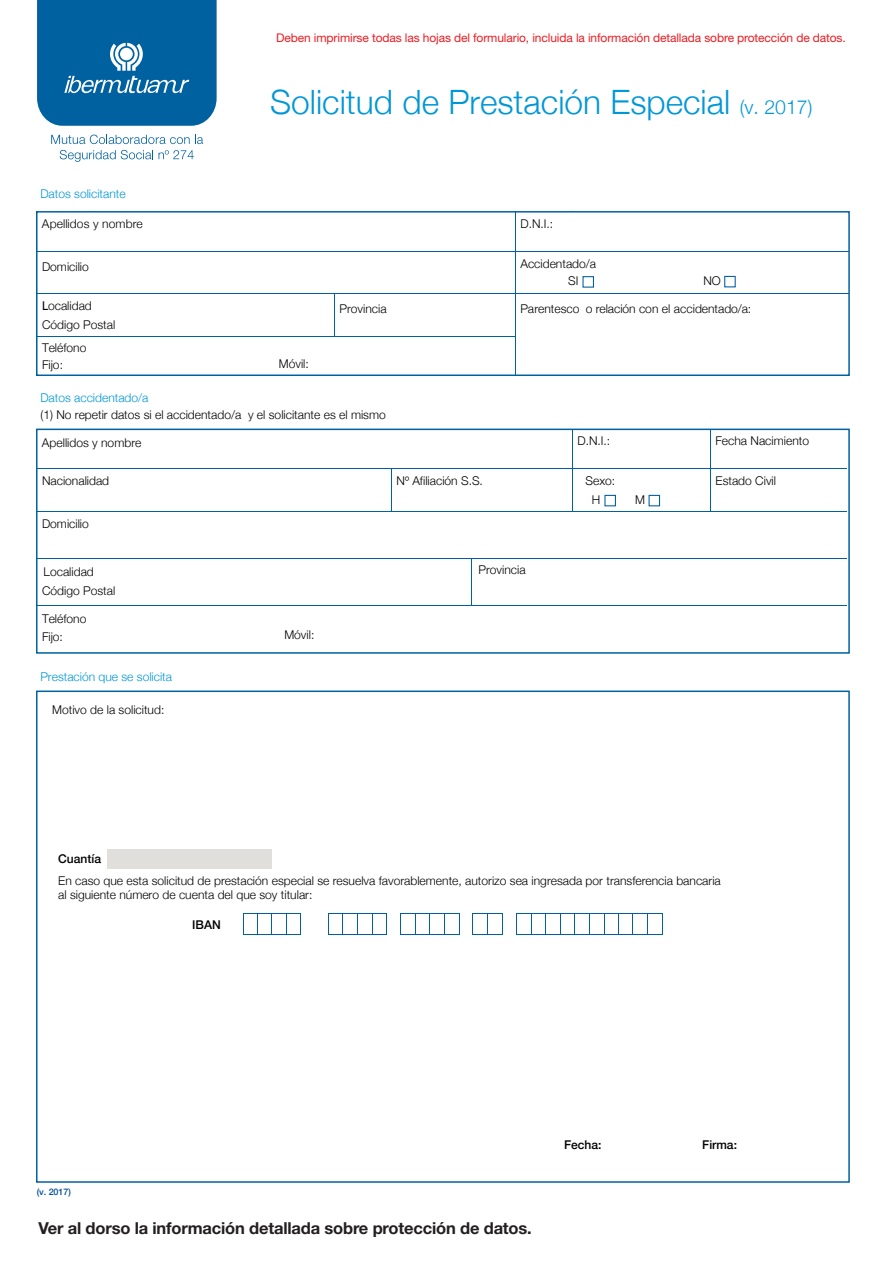
<style>
.page{position:relative;width:893px;height:1263px;background:#fff}
.page>*{position:absolute;margin:0;border:0;box-sizing:border-box;transform-origin:0 0}
.t1{font:300 33.6px "Helvetica Neue";color:#0097d8}
.t2{font:700 16.5px "Helvetica Neue LT Std";letter-spacing:-.01em;color:#231f20}
.t3{font:300 12px/18px "Helvetica Neue";color:#000}
.t4{font:12px "Helvetica Neue LT Std";letter-spacing:-.01em;color:#ee1d23}
.t5{font:300 12px "Helvetica Neue";color:#0097d8}
.t6{font:500 12px "Helvetica Neue";color:#000}
.t7{font:500 9px "Helvetica Neue";color:#004e9b}
.s1{font-family:"Trebuchet MS";font-weight:400}
.s2{font-size:19.5px}
</style>
<div class="page">
<hr style="left:515px;top:212px;width:1px;height:39px;background:#0061a1">
<div style="left:724px;top:276px;width:12px;height:11px;border:1px solid #0061a1"></div>
<hr style="left:37px;top:251px;width:478px;height:1px;background:#0061a1">
<hr style="left:515px;top:251px;width:334px;height:1px;background:#0061a1">
<hr style="left:515px;top:254px;width:1px;height:39px;background:#0061a1">
<hr style="left:37px;top:293px;width:297px;height:1px;background:#0061a1">
<hr style="left:334px;top:293px;width:181px;height:1px;background:#0061a1">
<hr style="left:515px;top:293px;width:334px;height:1px;background:#0061a1">
<hr style="left:334px;top:297px;width:1px;height:39px;background:#0061a1">
<hr style="left:515px;top:297px;width:1px;height:39px;background:#0061a1">
<hr style="left:37px;top:336px;width:297px;height:1px;background:#0061a1">
<hr style="left:334px;top:336px;width:181px;height:1px;background:#0061a1">
<svg style="left:515px;top:336px;width:1px;height:37px"></svg>
<hr style="left:572px;top:429px;width:1px;height:39px;background:#0061a1">
<hr style="left:710px;top:429px;width:1px;height:39px;background:#0061a1">
<div style="left:604px;top:495px;width:12px;height:11px;border:1px solid #0061a1"></div>
<div style="left:649px;top:495px;width:11px;height:11px;border:1px solid #0061a1"></div>
<hr style="left:36px;top:468px;width:355px;height:1px;background:#0061a1">
<hr style="left:392px;top:468px;width:180px;height:1px;background:#0061a1">
<hr style="left:572px;top:468px;width:138px;height:1px;background:#0061a1">
<hr style="left:710px;top:468px;width:137px;height:1px;background:#0061a1">
<hr style="left:391px;top:469px;width:1px;height:42px;background:#0061a1">
<hr style="left:572px;top:469px;width:1px;height:42px;background:#0061a1">
<hr style="left:710px;top:469px;width:1px;height:42px;background:#0061a1">
<hr style="left:36px;top:511px;width:355px;height:1px;background:#0061a1">
<hr style="left:392px;top:511px;width:180px;height:1px;background:#0061a1">
<hr style="left:572px;top:511px;width:138px;height:1px;background:#0061a1">
<hr style="left:710px;top:511px;width:137px;height:1px;background:#0061a1">
<hr style="left:36px;top:558px;width:435px;height:1px;background:#0061a1">
<hr style="left:471px;top:558px;width:376px;height:1px;background:#0061a1">
<hr style="left:36px;top:606px;width:435px;height:1px;background:#0061a1">
<svg style="left:471px;top:559px;width:1px;height:47px"></svg>
<hr style="left:471px;top:606px;width:376px;height:1px;background:#0061a1">
<svg style="left:243px;top:913px;width:58px;height:22px"></svg>
<svg style="left:328px;top:913px;width:59px;height:22px"></svg>
<svg style="left:400px;top:913px;width:60px;height:22px"></svg>
<svg style="left:473px;top:913px;width:30px;height:22px"></svg>
<svg style="left:516px;top:913px;width:147px;height:22px"></svg>
<div style="left:36px;top:211px;width:814px;height:165px;border:2px solid #0061a1"></div>
<div style="left:36px;top:429px;width:814px;height:225px;border:2px solid #0061a1"></div>
<svg style="left:37px;top:0;width:180px;height:126px;background:#126ca7"></svg>
<svg style="left:51px;top:135px;width:152px;height:9px"></svg>
<svg style="left:60px;top:150px;width:93px;height:12px"></svg>
<svg style="left:159px;top:150px;width:35px;height:9px"></svg>
<div style="left:108px;top:849px;width:164px;height:20px;background:#e1dfdc"></div>
<div style="left:582px;top:276px;width:12px;height:12px;border:1px solid #0061a1"></div>
<p class="t4" style="left:276px;top:31px;width:571px">Deben imprimirse todas las hojas del formulario, incluida la información detallada sobre protección de datos.</p>
<p class="t5" style="left:40px;top:184px;width:87px">Datos solicitante</p>
<p class="t3" style="left:42px;top:214px;width:102px">Apellidos y nombre</p>
<p class="t3" style="left:42px;top:256px;width:48px">Domicilio</p>
<p class="t3" style="left:42px;top:296px;width:51px"><span class="s1">L</span>ocalidad</p>
<p class="t3" style="left:42px;top:337px;width:46px">Teléfono</p>
<p class="t3" style="left:42px;top:315px;width:75px">Código Postal</p>
<h1 class="t1" style="left:270px;top:75px;width:544px">Solicitud de Prestación Especial <span class="s2">(v. 2017)</span></h1>
<p class="t3" style="left:340px;top:299px;width:49px">Provincia</p>
<p class="t3" style="left:520px;top:214px;width:34px">D.N.I.:</p>
<p class="t3" style="left:568px;top:253px;width:30px;text-indent:-48px">Accidentado/a<br>SI</p>
<p class="t3" style="left:703px;top:271px;width:19px">NO</p>
<p class="t3" style="left:520px;top:299px;width:232px">Parentesco o relación con el accidentado/a:</p>
<p class="t3" style="left:42px;top:355px;width:23px">Fijo:</p>
<p class="t3" style="left:279px;top:353px;width:31px">Móvil:</p>
<p class="t5" style="left:40px;top:388px;width:110px">Datos accidentado/a</p>
<p class="t3" style="left:40px;top:405px;width:347px">(1) No repetir datos si el accidentado/a y el solicitante es el mismo</p>
<p class="t3" style="left:42px;top:433px;width:101px">Apellidos y nombre</p>
<p class="t3" style="left:42px;top:471px;width:69px">Nacionalidad</p>
<p class="t3" style="left:42px;top:514px;width:48px">Domicilio</p>
<p class="t3" style="left:577px;top:431px;width:34px">D.N.I.:</p>
<p class="t3" style="left:715px;top:431px;width:95px">Fecha Nacimiento</p>
<p class="t3" style="left:397px;top:471px;width:88px">Nº Afiliación S.S.</p>
<p class="t3" style="left:592px;top:470px;width:25px;line-height:19.5px;text-indent:-6px">Sexo:<br>H</p>
<p class="t3" style="left:635px;top:490px;width:11px">M</p>
<p class="t3" style="left:716px;top:471px;width:62px">Estado Civil</p>
<p class="t3" style="left:44px;top:562px;width:52px">Localidad</p>
<p class="t3" style="left:42px;top:581px;width:75px">Código Postal</p>
<p class="t3" style="left:42px;top:609px;width:46px;line-height:17.5px">Teléfono<br>Fijo:</p>
<p class="t5" style="left:40px;top:667px;width:133px">Prestación que se solicita</p>
<p class="t3" style="left:52px;top:700px;width:114px">Motivo de la solicitud:</p>
<p class="t3" style="left:284px;top:625px;width:32px">Móvil:</p>
<p class="t3" style="left:478px;top:560px;width:49px">Provincia</p>
<p class="t6" style="left:58px;top:849px;width:44px">Cuantía</p>
<p class="t3" style="left:58px;top:872px;width:664px;line-height:14.4px">En caso que esta solicitud de prestación especial se resuelva favorablemente, autorizo sea ingresada por transferencia bancaria al siguiente número de cuenta del que soy titular:</p>
<p class="t6" style="left:192px;top:915px;width:30px">IBAN</p>
<p class="t7" style="left:37px;top:1185px;width:36px">(v. 2017)</p>
<h2 class="t2" style="left:38px;top:1217px;width:495px">Ver al dorso la información detallada sobre protección de datos.</h2>
<p class="t6" style="left:564px;top:1135px;width:39px">Fecha:</p>
<p class="t6" style="left:702px;top:1135px;width:36px">Firma:</p>
</div>
